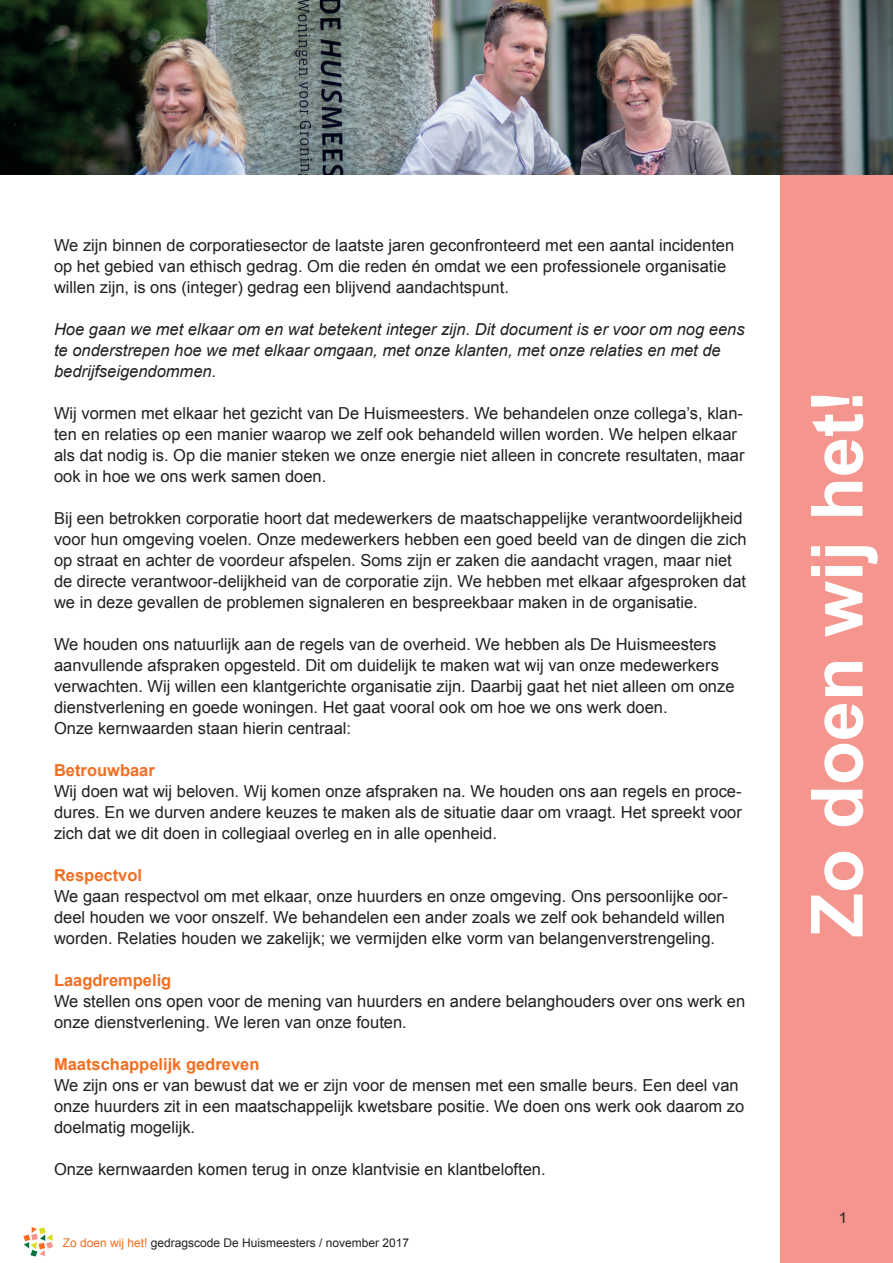
<style>
.page{position:relative;width:893px;height:1263px;background:#fff}
.page>*{position:absolute;margin:0;border:0;box-sizing:border-box;transform-origin:0 0}
.t1{font:700 72px "Arial";color:#fff}
.t2{font:16.5px/21px "Arial";color:#231f20}
.t3{font:italic 16.5px/21px "Arial";color:#231f20}
.t4{font:700 16.5px "Arial";color:#f36e21}
.t5{font:15px "Arial";color:#231f20}
.t6{font:12px "Arial";color:#231f20}
.s1{color:#f36e21}
</style>
<div class="page">
<svg style="left:23px;top:1227px;width:30px;height:29px"></svg>
<div style="left:780px;top:175px;width:113px;height:1088px;background:#f5968e"></div>
<img style="left:0;top:0;width:893px;height:175px">
<p class="t2" style="left:54px;top:235px;width:682px">We zijn binnen de corporatiesector de laatste jaren geconfronteerd met een aantal incidenten op het gebied van ethisch gedrag. Om die reden én omdat we een professionele organisatie willen zijn, is ons (integer) gedrag een blijvend aandachtspunt.</p>
<p class="t3" style="left:54px;top:319px;width:692px">Hoe gaan we met elkaar om en wat betekent integer zijn. Dit document is er voor om nog eens te onderstrepen hoe we met elkaar omgaan, met onze klanten, met onze relaties en met de bedrijfseigendommen.</p>
<p class="t2" style="left:54px;top:403px;width:692px">Wij vormen met elkaar het gezicht van De Huismeesters. We behandelen onze collega’s, klan&shy;ten en relaties op een manier waarop we zelf ook behandeld willen worden. We helpen elkaar als dat nodig is. Op die manier steken we onze energie niet alleen in concrete resultaten, maar ook in hoe we ons werk samen doen.</p>
<p class="t2" style="left:54px;top:508px;width:694px">Bij een betrokken corporatie hoort dat medewerkers de maatschappelijke verantwoordelijkheid voor hun omgeving voelen. Onze medewerkers hebben een goed beeld van de dingen die zich op straat en achter de voordeur afspelen. Soms zijn er zaken die aandacht vragen, maar niet de directe verantwoor-delijkheid van de corporatie zijn. We hebben met elkaar afgesproken dat we in deze gevallen de problemen signaleren en bespreekbaar maken in de organisatie.</p>
<p class="t2" style="left:54px;top:634px;width:682px">We houden ons natuurlijk aan de regels van de overheid. We hebben als De Huismeesters aanvullende afspraken opgesteld. Dit om duidelijk te maken wat wij van onze medewerkers verwachten. Wij willen een klantgerichte organisatie zijn. Daarbij gaat het niet alleen om onze dienstverlening en goede woningen. Het gaat vooral ook om hoe we ons werk doen.</p>
<p class="t2" style="left:54px;top:718px;width:299px">Onze kernwaarden staan hierin centraal:</p>
<p class="t4" style="left:54px;top:759px;width:102px">Betrouwbaar</p>
<p class="t2" style="left:54px;top:781px;width:689px;text-align:justify">Wij doen wat wij beloven. Wij komen onze afspraken na. We houden ons aan regels en proce&shy;dures. En we durven andere keuzes te maken als de situatie daar om vraagt. Het spreekt voor zich dat we dit doen in collegiaal overleg en in alle openheid.</p>
<p class="t4" style="left:54px;top:864px;width:90px">Respectvol</p>
<p class="t2" style="left:54px;top:886px;width:675px">We gaan respectvol om met elkaar, onze huurders en onze omgeving. Ons persoonlijke oor&shy;deel houden we voor onszelf. We behandelen een ander zoals we zelf ook behandeld willen worden. Relaties houden we zakelijk; we vermijden elke vorm van belangenverstrengeling.</p>
<p class="t4" style="left:54px;top:969px;width:119px">Laagdrempelig</p>
<p class="t2" style="left:54px;top:991px;width:693px">We stellen ons open voor de mening van huurders en andere belanghouders over ons werk en onze dienstverlening. We leren van onze fouten.</p>
<p class="t4" style="left:54px;top:1053px;width:207px">Maatschappelijk gedreven</p>
<p class="t2" style="left:54px;top:1075px;width:692px">We zijn ons er van bewust dat we er zijn voor de mensen met een smalle beurs. Een deel van onze huurders zit in een maatschappelijk kwetsbare positie. We doen ons werk ook daarom zo doelmatig mogelijk.</p>
<p class="t2" style="left:54px;top:1159px;width:493px">Onze kernwaarden komen terug in onze klantvisie en klantbeloften.</p>
<p class="t6" style="left:63px;top:1235px;width:348px"><span class="s1">Zo doen wij het!</span> gedragscode De Huismeesters / november 2017</p>
<p class="t1" style="left:789px;top:937px;width:550px;rotate:-90deg">Zo doen wij het!</p>
<p class="t5" style="left:839px;top:1208px;width:10px">1</p>
</div>
